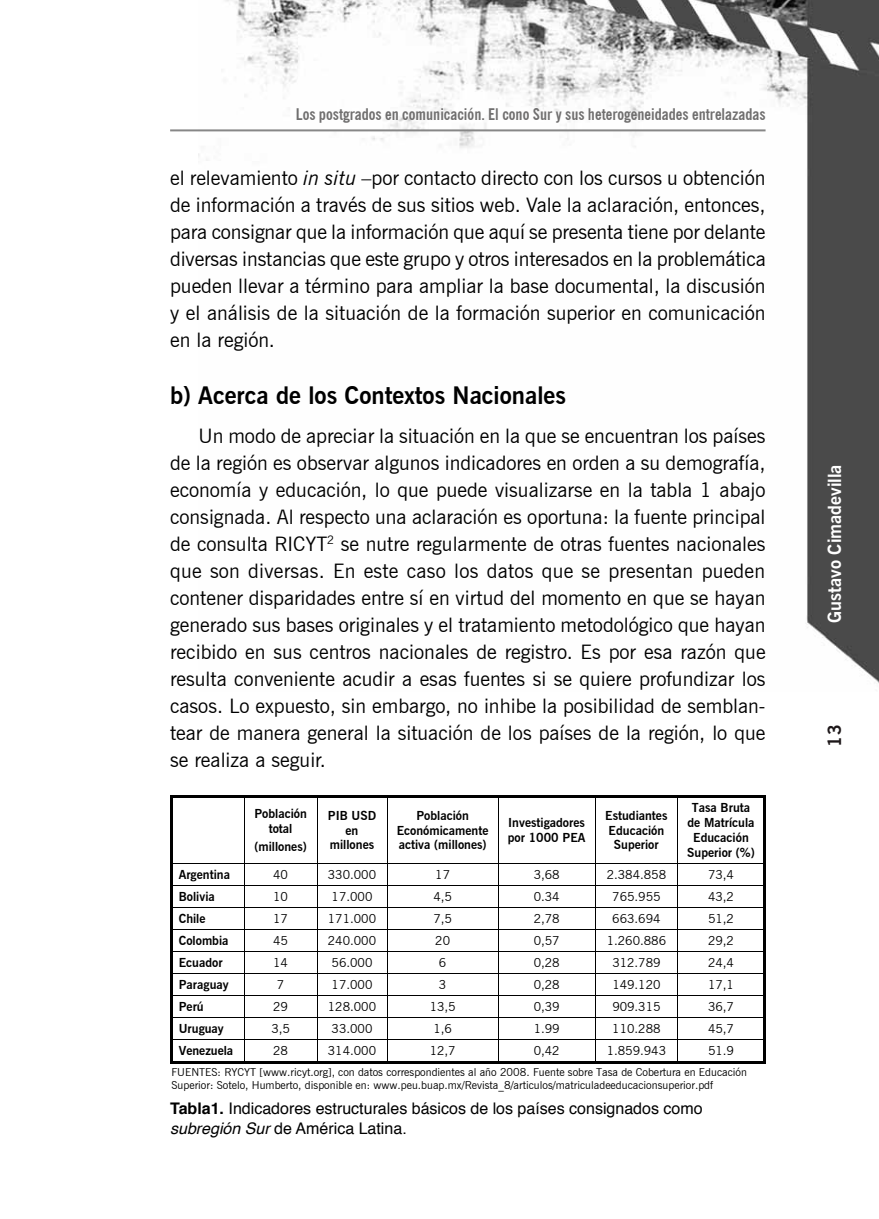
<style>
.page{position:relative;width:879px;height:1219px;background:#fff}
.page>*{position:absolute;margin:0;border:0;box-sizing:border-box;transform-origin:0 0}
.t1{font:700 24px "News Gothic BT";color:#000}
.t2{font:20px/27px "News Gothic BT";color:#000;text-align:justify}
.t3{font:700 18px "News Gothic BT";color:#fff}
.t4{font:700 18px "News Gothic BT";color:#1d1719}
.t5{font:16px/20px "Helvetica";color:#000}
.t6{font:700 condensed 16px "News Gothic BT";color:#706f6f}
.t7{font:12.4px "News Gothic BT";color:#000}
.t8{font:700 12.4px/14.8px "News Gothic BT";color:#000;text-align:center}
.t9{font:11px/13px "News Gothic BT";color:#000}
.s1{font-style:italic}
.s2{font-weight:700}
</style>
<div class="page">
<img style="left:198px;top:0;width:681px;height:684px">
<hr style="left:170px;top:129px;width:595px;height:2px;background:#878787">
<hr style="left:170px;top:795px;width:595px;height:2px;background:#000">
<hr style="left:170px;top:797px;width:2px;height:66px;background:#000">
<hr style="left:244px;top:797px;width:1px;height:66px;background:#000">
<hr style="left:317px;top:797px;width:1px;height:66px;background:#000">
<hr style="left:387px;top:797px;width:1px;height:66px;background:#000">
<hr style="left:498px;top:797px;width:1px;height:66px;background:#000">
<hr style="left:595px;top:797px;width:1px;height:66px;background:#000">
<hr style="left:677px;top:797px;width:1px;height:66px;background:#000">
<hr style="left:763px;top:797px;width:2px;height:66px;background:#000">
<hr style="left:170px;top:863px;width:595px;height:1px;background:#000">
<hr style="left:170px;top:864px;width:2px;height:21px;background:#000">
<hr style="left:763px;top:864px;width:2px;height:21px;background:#000">
<hr style="left:170px;top:885px;width:595px;height:1px;background:#000">
<hr style="left:170px;top:886px;width:2px;height:21px;background:#000">
<hr style="left:763px;top:886px;width:2px;height:21px;background:#000">
<hr style="left:170px;top:907px;width:595px;height:1px;background:#000">
<hr style="left:170px;top:908px;width:2px;height:21px;background:#000">
<hr style="left:763px;top:908px;width:2px;height:21px;background:#000">
<hr style="left:170px;top:929px;width:595px;height:1px;background:#000">
<hr style="left:170px;top:930px;width:2px;height:21px;background:#000">
<hr style="left:763px;top:930px;width:2px;height:21px;background:#000">
<hr style="left:170px;top:951px;width:595px;height:1px;background:#000">
<hr style="left:170px;top:952px;width:2px;height:21px;background:#000">
<hr style="left:763px;top:952px;width:2px;height:21px;background:#000">
<hr style="left:170px;top:973px;width:595px;height:1px;background:#000">
<hr style="left:170px;top:974px;width:2px;height:21px;background:#000">
<hr style="left:763px;top:974px;width:2px;height:21px;background:#000">
<hr style="left:170px;top:995px;width:595px;height:1px;background:#000">
<hr style="left:170px;top:996px;width:2px;height:21px;background:#000">
<hr style="left:763px;top:996px;width:2px;height:21px;background:#000">
<hr style="left:170px;top:1017px;width:595px;height:1px;background:#000">
<hr style="left:170px;top:1018px;width:2px;height:22px;background:#000">
<hr style="left:763px;top:1018px;width:2px;height:22px;background:#000">
<hr style="left:170px;top:1040px;width:595px;height:1px;background:#000">
<hr style="left:170px;top:1040px;width:2px;height:24px;background:#000">
<hr style="left:170px;top:1062px;width:74px;height:2px;background:#000">
<svg style="left:244px;top:864px;width:1px;height:198px"></svg>
<hr style="left:244px;top:1062px;width:73px;height:2px;background:#000">
<svg style="left:317px;top:864px;width:1px;height:198px"></svg>
<hr style="left:317px;top:1062px;width:70px;height:2px;background:#000">
<svg style="left:387px;top:864px;width:1px;height:198px"></svg>
<hr style="left:387px;top:1062px;width:111px;height:2px;background:#000">
<svg style="left:498px;top:864px;width:1px;height:198px"></svg>
<hr style="left:498px;top:1062px;width:97px;height:2px;background:#000">
<svg style="left:595px;top:864px;width:1px;height:198px"></svg>
<hr style="left:595px;top:1062px;width:82px;height:2px;background:#000">
<svg style="left:677px;top:864px;width:1px;height:198px"></svg>
<hr style="left:677px;top:1062px;width:86px;height:2px;background:#000">
<hr style="left:763px;top:1040px;width:2px;height:24px;background:#000">
<p class="t6" style="left:296px;top:104px;width:471px">Los postgrados en comunicación. El cono Sur y sus heterogeneidades entrelazadas</p>
<p class="t2" style="left:170px;top:165px;width:597px">el relevamiento <span class="s1">in situ</span> –por contacto directo con los cursos u obtención de información a través de sus sitios web. Vale la aclaración, entonces, para consignar que la información que aquí se presenta tiene por delante diversas instancias que este grupo y otros interesados en la problemática pueden llevar a término para ampliar la base documental, la discusión y el análisis de la situación de la formación superior en comunicación en la región.</p>
<p class="t1" style="left:170px;top:381px;width:397px">b) Acerca de los Contextos Nacionales</p>
<p class="t2" style="left:170px;top:422px;width:597px;text-indent:28px">Un modo de apreciar la situación en la que se encuentran los países de la región es observar algunos indicadores en orden a su demografía, economía y educación, lo que puede visualizarse en la tabla 1 abajo consignada. Al respecto una aclaración es oportuna: la fuente principal de consulta RICYT<sup>2</sup> se nutre regularmente de otras fuentes nacionales que son diversas. En este caso los datos que se presentan pueden contener disparidades entre sí en virtud del momento en que se hayan generado sus bases originales y el tratamiento metodológico que hayan recibido en sus centros nacionales de registro. Es por esa razón que resulta conveniente acudir a esas fuentes si se quiere profundizar los casos. Lo expuesto, sin embargo, no inhibe la posibilidad de semblan&shy;tear de manera general la situación de los países de la región, lo que se realiza a seguir.</p>
<p class="t8" style="left:254px;top:806px;width:54px">Población total</p>
<p class="t8" style="left:254px;top:839px;width:54px">(millones)</p>
<p class="t8" style="left:328px;top:808px;width:50px">PIB USD en millones</p>
<p class="t8" style="left:397px;top:808px;width:93px">Población<br>Económicamente activa (millones)</p>
<p class="t8" style="left:508px;top:815px;width:79px;text-align:left">Investigadores por 1000 PEA</p>
<p class="t8" style="left:605px;top:808px;width:64px">Estudiantes<br>Educación<br>Superior</p>
<p class="t8" style="left:687px;top:800px;width:69px">Tasa Bruta de Matrícula<br>Educación<br>Superior (%)</p>
<p class="t8" style="left:179px;top:867px;width:53px">Argentina</p>
<p class="t7" style="left:273px;top:867px;width:16px">40</p>
<p class="t7" style="left:328px;top:867px;width:50px">330.000</p>
<p class="t7" style="left:435px;top:867px;width:16px">17</p>
<p class="t7" style="left:534px;top:867px;width:27px">3,68</p>
<p class="t7" style="left:607px;top:867px;width:61px">2.384.858</p>
<p class="t7" style="left:708px;top:867px;width:27px">73,4</p>
<p class="t8" style="left:179px;top:889px;width:38px">Bolivia</p>
<p class="t7" style="left:273px;top:889px;width:16px">10</p>
<p class="t7" style="left:331px;top:889px;width:42px">17.000</p>
<p class="t7" style="left:433px;top:889px;width:20px">4,5</p>
<p class="t7" style="left:534px;top:889px;width:27px">0.34</p>
<p class="t7" style="left:612px;top:889px;width:50px">765.955</p>
<p class="t7" style="left:708px;top:889px;width:27px">43,2</p>
<p class="t8" style="left:179px;top:911px;width:28px">Chile</p>
<p class="t7" style="left:273px;top:911px;width:16px">17</p>
<p class="t7" style="left:328px;top:911px;width:50px">171.000</p>
<p class="t7" style="left:433px;top:911px;width:20px">7,5</p>
<p class="t7" style="left:534px;top:911px;width:27px">2,78</p>
<p class="t7" style="left:612px;top:911px;width:50px">663.694</p>
<p class="t7" style="left:708px;top:911px;width:27px">51,2</p>
<p class="t8" style="left:179px;top:933px;width:51px">Colombia</p>
<p class="t7" style="left:273px;top:933px;width:16px">45</p>
<p class="t7" style="left:328px;top:933px;width:50px">240.000</p>
<p class="t7" style="left:435px;top:933px;width:16px">20</p>
<p class="t7" style="left:534px;top:933px;width:27px">0,57</p>
<p class="t7" style="left:607px;top:933px;width:61px">1.260.886</p>
<p class="t7" style="left:708px;top:933px;width:27px">29,2</p>
<p class="t8" style="left:179px;top:955px;width:45px">Ecuador</p>
<p class="t7" style="left:273px;top:955px;width:16px">14</p>
<p class="t7" style="left:331px;top:955px;width:42px">56.000</p>
<p class="t7" style="left:439px;top:955px;width:9px">6</p>
<p class="t7" style="left:534px;top:955px;width:27px">0,28</p>
<p class="t7" style="left:612px;top:955px;width:50px">312.789</p>
<p class="t7" style="left:708px;top:955px;width:27px">24,4</p>
<p class="t8" style="left:179px;top:977px;width:51px">Paraguay</p>
<p class="t7" style="left:277px;top:977px;width:9px">7</p>
<p class="t7" style="left:331px;top:977px;width:42px">17.000</p>
<p class="t7" style="left:439px;top:977px;width:9px">3</p>
<p class="t7" style="left:534px;top:977px;width:27px">0,28</p>
<p class="t7" style="left:612px;top:977px;width:50px">149.120</p>
<p class="t7" style="left:708px;top:977px;width:27px">17,1</p>
<p class="t8" style="left:179px;top:999px;width:27px">Perú</p>
<p class="t7" style="left:273px;top:999px;width:16px">29</p>
<p class="t7" style="left:328px;top:999px;width:50px">128.000</p>
<p class="t7" style="left:430px;top:999px;width:27px">13,5</p>
<p class="t7" style="left:534px;top:999px;width:27px">0,39</p>
<p class="t7" style="left:612px;top:999px;width:50px">909.315</p>
<p class="t7" style="left:708px;top:999px;width:27px">36,7</p>
<p class="t8" style="left:179px;top:1021px;width:47px">Uruguay</p>
<p class="t7" style="left:271px;top:1021px;width:20px">3,5</p>
<p class="t7" style="left:331px;top:1021px;width:42px">33.000</p>
<p class="t7" style="left:433px;top:1021px;width:20px">1,6</p>
<p class="t7" style="left:534px;top:1021px;width:27px">1.99</p>
<p class="t7" style="left:612px;top:1021px;width:50px">110.288</p>
<p class="t7" style="left:708px;top:1021px;width:27px">45,7</p>
<p class="t8" style="left:179px;top:1043px;width:56px">Venezuela</p>
<p class="t7" style="left:273px;top:1043px;width:16px">28</p>
<p class="t7" style="left:328px;top:1043px;width:50px">314.000</p>
<p class="t7" style="left:430px;top:1043px;width:27px">12,7</p>
<p class="t7" style="left:534px;top:1043px;width:27px">0,42</p>
<p class="t7" style="left:607px;top:1043px;width:61px">1.859.943</p>
<p class="t7" style="left:708px;top:1043px;width:27px">51.9</p>
<p class="t9" style="left:171px;top:1065px;width:577px">FUENTES: RYCYT [www.ricyt.org], con datos correspondientes al año 2008. Fuente sobre Tasa de Cobertura en Educación<br>Superior: Sotelo, Humberto, disponible en: www.peu.buap.mx/Revista_8/articulos/matriculadeeducacionsuperior.pdf</p>
<p class="t5" style="left:170px;top:1099px;width:534px"><span class="s2">Tabla1.</span> Indicadores estructurales básicos de los países consignados como <span class="s1">subregión Sur</span> de América Latina.</p>
<p class="t3" style="left:823px;top:623px;width:160px;rotate:-90deg">Gustavo Cimadevilla</p>
<p class="t4" style="left:823px;top:747px;width:24px;rotate:-90deg">13</p>
</div>
